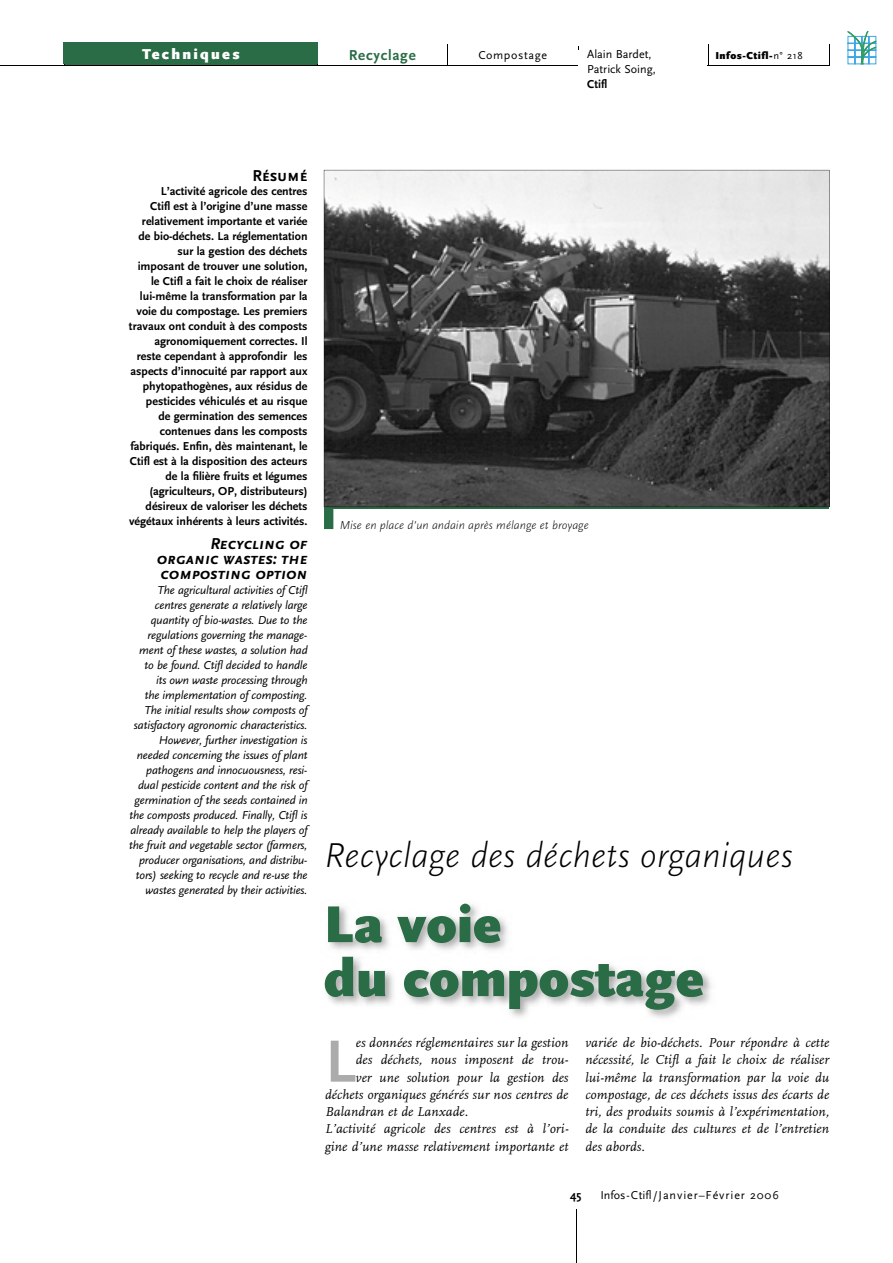
<style>
.page{position:relative;width:893px;height:1263px;background:#fff}
.page>*{position:absolute;margin:0;border:0;box-sizing:border-box;transform-origin:0 0}
.t1{font:700 62.1px "Scala Sans Caps";color:#ababab}
.t2{font:900 54px/54px "Scala Sans";color:#296c46}
.t3{font:italic 300 36px "Scala Sans";color:#000}
.t4{font:italic 700 16.5px/15px "Scala Sans Caps";letter-spacing:-.01em;color:#000;text-align:justify}
.t5{font:700 16.5px "Scala Sans Caps";letter-spacing:-.01em;color:#000}
.t6{font:900 15px "Scala Sans";letter-spacing:.15em;color:#fff}
.t7{font:700 15px "Scala Sans";letter-spacing:.05em;color:#296c46}
.t8{font:italic 13.5px/17.2px "Scala";letter-spacing:.01em;color:#000;text-align:justify}
.t9{font:italic 12px/15px "Scala Sans";letter-spacing:-.01em;color:#000;text-align:right}
.t10{font:700 12px/15px "Scala Sans";color:#000;text-align:right}
.t11{font:italic 300 12px "Scala Sans";color:#000}
.t12{font:12px "Scala Sans";letter-spacing:.075em;color:#000}
.t13{font:12px "Scala Sans";color:#000}
.t14{font:12px "Scala Sans";letter-spacing:.05em;color:#000}
.t15{font:900 10.5px "Scala Sans";letter-spacing:.05em;color:#000}
.s1{font-weight:400}
</style>
<div class="page">
<svg style="left:64px;top:64px;width:254px;height:1px"></svg>
<svg style="left:447px;top:44px;width:1px;height:21px"></svg>
<hr style="left:578px;top:46px;width:1px;height:48px;background:#000">
<svg style="left:708px;top:44px;width:1px;height:21px"></svg>
<hr style="left:0;top:65px;width:829px;height:1px;background:#000">
<svg style="left:829px;top:44px;width:1px;height:22px"></svg>
<div style="left:579px;top:50px;width:128px;height:72px;background:#fff"></div>
<div style="left:64px;top:43px;width:254px;height:21px;background:#296c46"></div>
<svg style="left:847px;top:31px;width:29px;height:33px"></svg>
<hr style="left:576px;top:1209px;width:1px;height:54px;background:#000">
<svg style="left:324px;top:508px;width:9px;height:21px"></svg>
<hr style="left:325px;top:507px;width:504px;height:1px;background:#296c46">
<img style="left:325px;top:905px;width:387px;height:113px">
<svg style="left:324px;top:170px;width:505px;height:337px;background:#636363"></svg>
<p class="t6" style="left:142px;top:46px;width:99px">Techniques</p>
<p class="t6" style="left:127px;top:47px;width:129px">Consommation</p>
<p class="t7" style="left:349px;top:47px;width:68px">Recyclage</p>
<p class="t14" style="left:478px;top:49px;width:70px">Compostage</p>
<p class="t13" style="left:587px;top:48px;width:66px">Alain Bardet,</p>
<p class="t15" style="left:715px;top:50px;width:89px">Infos-Ctifl-<span class="s1">n° 218</span></p>
<p class="t13" style="left:587px;top:63px;width:70px">Patrick Soing,</p>
<p class="t10" style="left:587px;top:77px;width:22px">Ctifl</p>
<h3 class="t5" style="left:253px;top:166px;width:56px">Résumé</h3>
<p class="t10" style="left:129px;top:184px;width:180px">L’activité agricole des centres<br>Ctifl est à l’origine d’une masse relativement importante et variée de bio-déchets. La réglementation sur la gestion des déchets imposant de trouver une solution, le Ctifl a fait le choix de réaliser lui-même la transformation par la voie du compostage. Les premiers travaux ont conduit à des composts agronomiquement correctes. Il reste cependant à approfondir les aspects d’innocuité par rapport aux phytopathogènes, aux résidus de pesticides véhiculés et au risque<br>de germination des semences contenues dans les composts fabriqués. Enfin, dès maintenant, le Ctifl est à la disposition des acteurs de la filière fruits et légumes (agriculteurs, OP, distributeurs) désireux de valoriser les déchets végétaux inhérents à leurs activités.</p>
<h3 class="t4" style="left:157px;top:537px;width:152px;text-indent:53px">Recycling of organic wastes: the composting option</h3>
<p class="t9" style="left:129px;top:583px;width:182px">The agricultural activities of Ctifl centres generate a relatively large quantity of bio-wastes. Due to the regulations governing the manage&shy;ment of these wastes, a solution had to be found. Ctifl decided to handle<br>its own waste processing through<br>the implementation of composting.<br>The initial results show composts of satisfactory agronomic characteristics.<br>However, further investigation is needed concerning the issues of plant pathogens and innocuousness, resi&shy;dual pesticide content and the risk of germination of the seeds contained in the composts produced. Finally, Ctifl is already available to help the players of the fruit and vegetable sector (farmers, producer organisations, and distribu&shy;tors) seeking to recycle and re-use the wastes generated by their activities.</p>
<p class="t11" style="left:340px;top:519px;width:250px">Mise en place d’un andain après mélange et broyage</p>
<h3 class="t3" style="left:324px;top:836px;width:470px">Recyclage des déchets organiques</h3>
<h2 class="t2" style="left:324px;top:900px;width:382px">La voie<br>du compostage</h2>
<h1 class="t1" style="left:325px;top:1027px;width:32px">L</h1>
<p class="t8" style="left:356px;top:1034px;width:214px">es données réglementaires sur la gestion</p>
<p class="t8" style="left:356px;top:1052px;width:214px">des déchets, nous imposent de trou-</p>
<p class="t8" style="left:356px;top:1069px;width:214px">ver une solution pour la gestion des</p>
<p class="t8" style="left:325px;top:1086px;width:245px">déchets organiques générés sur nos centres de</p>
<p class="t8" style="left:325px;top:1103px;width:145px">Balandran et de Lanxade.</p>
<p class="t8" style="left:325px;top:1121px;width:245px">L’activité agricole des centres est à l’ori-</p>
<p class="t8" style="left:325px;top:1138px;width:245px">gine d’une masse relativement importante et</p>
<p class="t8" style="left:585px;top:1034px;width:245px">variée de bio-déchets. Pour répondre à cette nécessité, le Ctifl a fait le choix de réaliser lui-même la transformation par la voie du compostage, de ces déchets issus des écarts de tri, des produits soumis à l’expérimentation, de la conduite des cultures et de l’entretien des abords.</p>
<p class="t10" style="left:570px;top:1188px;width:13px">45</p>
<p class="t12" style="left:600px;top:1188px;width:180px">Infos-Ctifl/Janvier–Février 2006</p>
</div>
